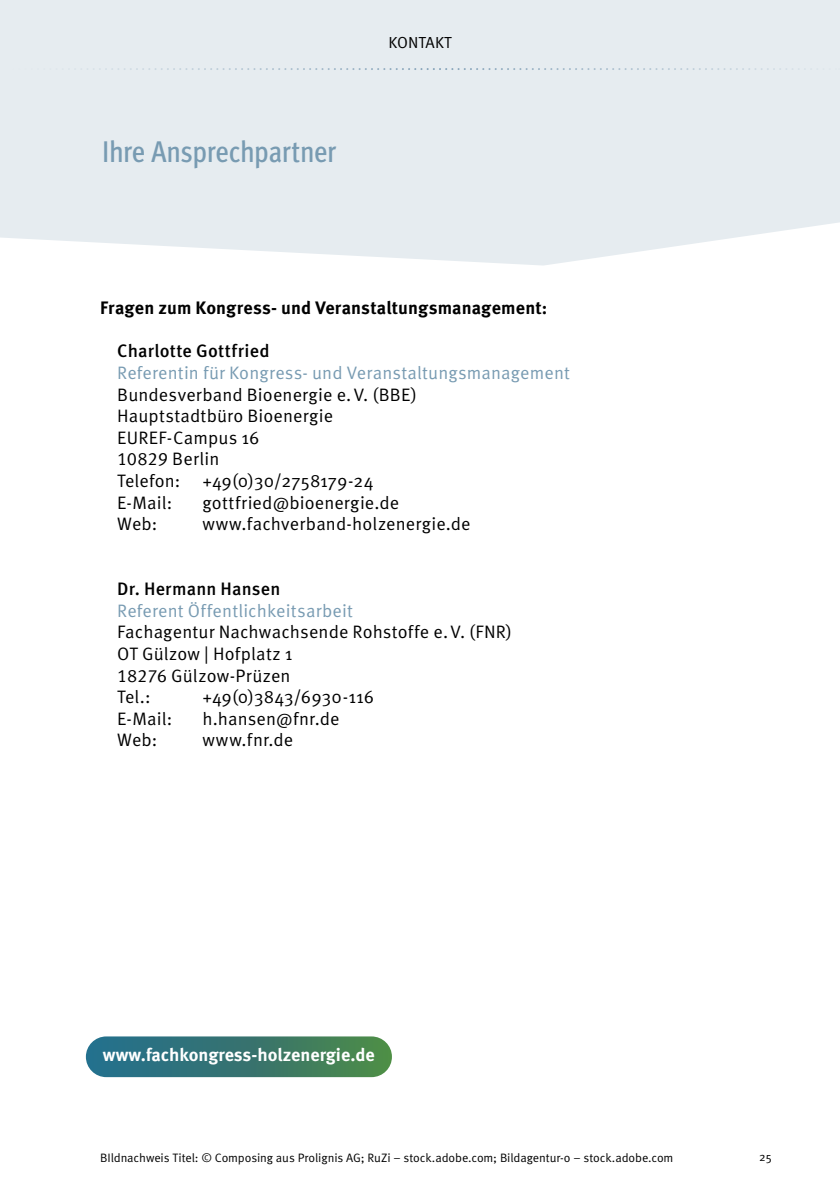
<style>
.page{position:relative;width:840px;height:1191px;background:#fff}
.page>*{position:absolute;margin:0;border:0;box-sizing:border-box;transform-origin:0 0}
.t1{font:500 condensed 30px "Meta Pro";letter-spacing:-.015em;color:#789bb2}
.t2{font:18px/21.6px "Meta Pro Norm";letter-spacing:.01em;color:#000}
.t3{font:18px "Meta Pro Norm";letter-spacing:.01em;color:#789bb2}
.t4{font:700 18px "Meta Pro";letter-spacing:.005em;color:#000}
.t5{font:500 18px "Meta Pro";letter-spacing:.01em;color:#000}
.t6{font:700 18px "Meta Pro";color:#fff}
.t7{font:16px "Meta Pro Norm";letter-spacing:.01em;color:#000}
.t8{font:12.2px "Meta Pro Norm";letter-spacing:-.01em;color:#000}
.t9{font:12px "Meta Pro Norm";color:#000}
</style>
<div class="page">
<div style="left:0;top:0;width:839px;height:266px;background:#e6ecf0"></div>
<svg style="left:1px;top:68px;width:838px;height:2px;background:#dae3e9"></svg>
<div style="left:86px;top:1036px;width:306px;height:41px;background:linear-gradient(to right,#216a92,#4d8749);border-radius:20px"></div>
<h1 class="t1" style="left:102px;top:129px;width:236px">Ihre Ansprechpartner</h1>
<p class="t7" style="left:388px;top:30px;width:65px">KONTAKT</p>
<p class="t4" style="left:100px;top:294px;width:448px">Fragen zum Kongress- und Veranstaltungsmanagement:</p>
<p class="t5" style="left:117px;top:337px;width:154px">Charlotte Gottfried</p>
<p class="t3" style="left:117px;top:359px;width:454px">Referentin für Kongress- und Veranstaltungsmanagement</p>
<p class="t2" style="left:117px;top:382px;width:301px">Bundesverband Bioenergie e.V. (BBE)<br>Hauptstadtbüro Bioenergie<br>EUREF-Campus 16<br>10829 Berlin<br>Telefon: +49(0)30/2758179-24<br>E-Mail:</p>
<p class="t2" style="left:202px;top:490px;width:198px">gottfried@bioenergie.de</p>
<p class="t2" style="left:117px;top:512px;width:42px">Web:</p>
<p class="t2" style="left:202px;top:512px;width:270px">www.fachverband-holzenergie.de</p>
<p class="t5" style="left:117px;top:575px;width:165px">Dr. Hermann Hansen</p>
<p class="t3" style="left:117px;top:597px;width:237px">Referent Öffentlichkeitsarbeit</p>
<p class="t2" style="left:117px;top:620px;width:396px">Fachagentur Nachwachsende Rohstoffe e.V. (FNR)<br>OT Gülzow | Hofplatz 1<br>18276 Gülzow-Prüzen<br>Tel.:</p>
<p class="t2" style="left:202px;top:685px;width:173px">+49(0)3843/6930-116</p>
<p class="t2" style="left:117px;top:706px;width:56px">E-Mail:</p>
<p class="t2" style="left:202px;top:706px;width:138px">h.hansen@fnr.de</p>
<p class="t2" style="left:117px;top:728px;width:42px">Web:</p>
<p class="t2" style="left:202px;top:728px;width:92px">www.fnr.de</p>
<p class="t6" style="left:103px;top:1041px;width:273px">www.fachkongress-holzenergie.de</p>
<p class="t8" style="left:100px;top:1148px;width:574px">BIldnachweis Titel: © Composing aus Prolignis AG; RuZi – stock.adobe.com; Bildagentur-o – stock.adobe.com</p>
<p class="t9" style="left:758px;top:1148px;width:14px">25</p>
</div>
